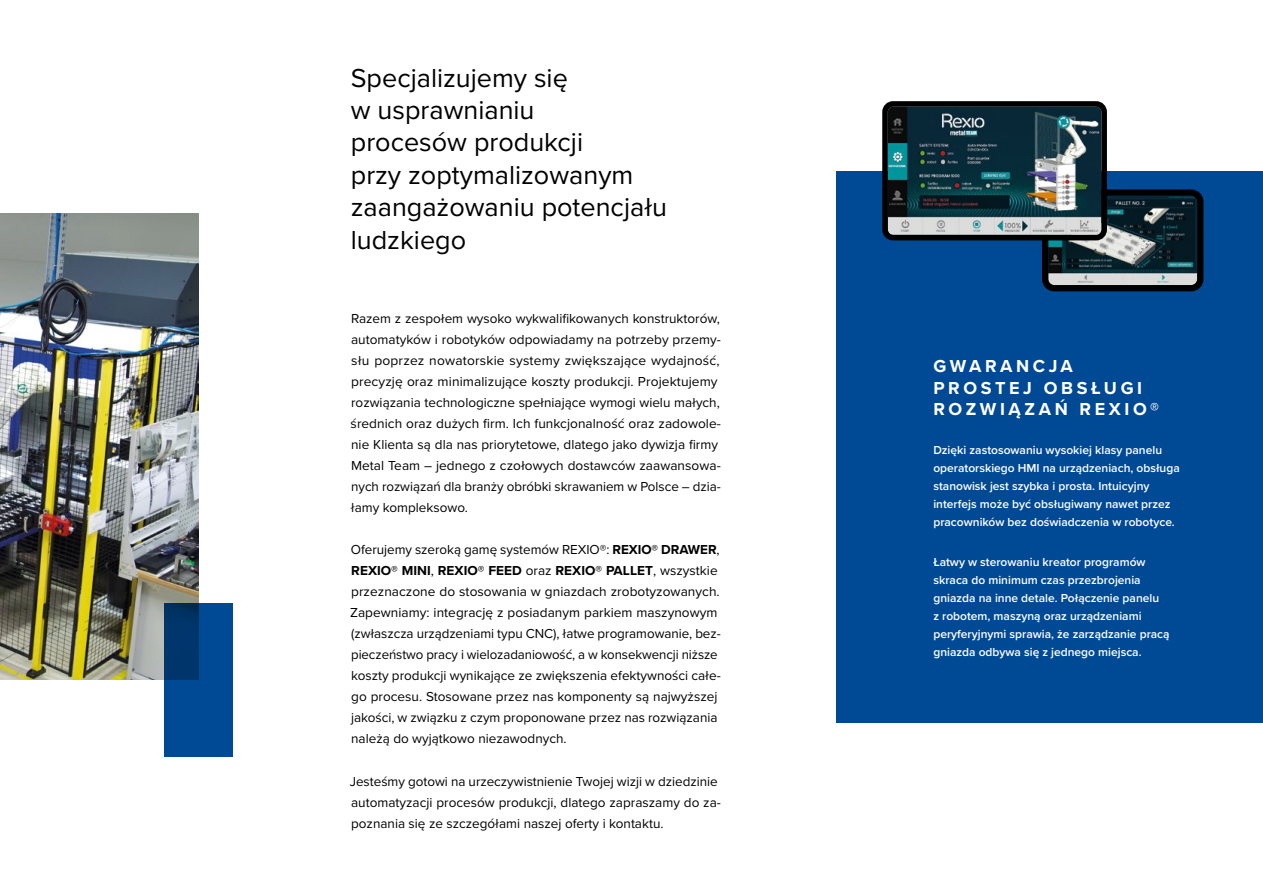
<style>
.page{position:relative;width:1263px;height:893px;background:#fff}
.page>*{position:absolute;margin:0;border:0;box-sizing:border-box;transform-origin:0 0}
.t1{font:27px/32.4px "Proxima Nova";color:#000}
.t2{font:700 18px/21.6px "Proxima Nova";letter-spacing:.2em;color:#fff}
.t3{font:13.5px/21px "Proxima Nova";color:#000}
.t4{font:600 12px/18px "Proxima Nova";color:#fff}
.s1{font-weight:700}
</style>
<div class="page">
<img style="left:0;top:214px;width:198px;height:466px">
<div style="left:836px;top:171px;width:427px;height:551px;background:#004994"></div>
<img style="left:1049px;top:196px;width:147px;height:88px">
<div style="left:1042px;top:189px;width:161px;height:102px;border:6px solid #000;border-radius:9px"></div>
<img style="left:889px;top:108px;width:211px;height:125px">
<div style="left:882px;top:101px;width:225px;height:139px;border:6px solid #000;border-radius:8px"></div>
<svg style="left:164px;top:603px;width:68px;height:153px;fill:#004994"></svg>
<h1 class="t1" style="left:351px;top:60px;width:318px">Specjalizujemy się<br>w usprawnianiu<br>procesów produkcji<br>przy zoptymalizowanym zaangażowaniu potencjału ludzkiego</h1>
<p class="t3" style="left:351px;top:307px;width:372px">Razem z zespołem wysoko wykwalifikowanych konstruktorów, automatyków i robotyków odpowiadamy na potrzeby przemy&shy;słu poprzez nowatorskie systemy zwiększające wydajność, precyzję oraz minimalizujące koszty produkcji. Projektujemy rozwiązania technologiczne spełniające wymogi wielu małych, średnich oraz dużych firm. Ich funkcjonalność oraz zadowole&shy;nie Klienta są dla nas priorytetowe, dlatego jako dywizja firmy Metal Team – jednego z czołowych dostawców zaawansowa&shy;nych rozwiązań dla branży obróbki skrawaniem w Polsce – dzia&shy;łamy kompleksowo.</p>
<p class="t3" style="left:350px;top:539px;width:372px">Oferujemy szeroką gamę systemów REXIO®: <span class="s1">REXIO® DRAWER</span>, <span class="s1">REXIO® MINI</span>, <span class="s1">REXIO® FEED</span> oraz <span class="s1">REXIO® PALLET</span>, wszystkie przeznaczone do stosowania w gniazdach zrobotyzowanych.<br>Zapewniamy: integrację z posiadanym parkiem maszynowym (zwłaszcza urządzeniami typu CNC), łatwe programowanie, bez&shy;pieczeństwo pracy i wielozadaniowość, a w konsekwencji niższe koszty produkcji wynikające ze zwiększenia efektywności całe&shy;go procesu. Stosowane przez nas komponenty są najwyższej jakości, w związku z czym proponowane przez nas rozwiązania należą do wyjątkowo niezawodnych.</p>
<p class="t3" style="left:350px;top:770px;width:373px">Jesteśmy gotowi na urzeczywistnienie Twojej wizji w dziedzinie automatyzacji procesów produkcji, dlatego zapraszamy do za&shy;poznania się ze szczegółami naszej oferty i kontaktu.</p>
<h2 class="t2" style="left:933px;top:355px;width:227px">GWARANCJA<br>PROSTEJ OBSŁUGI<br>ROZWIĄZAŃ REXIO®</h2>
<p class="t4" style="left:933px;top:441px;width:248px">Dzięki zastosowaniu wysokiej klasy panelu operatorskiego HMI na urządzeniach, obsługa stanowisk jest szybka i prosta. Intuicyjny interfejs może być obsługiwany nawet przez pracowników bez doświadczenia w robotyce.</p>
<p class="t4" style="left:933px;top:552px;width:238px">Łatwy w sterowaniu kreator programów skraca do minimum czas przezbrojenia gniazda na inne detale. Połączenie panelu<br>z robotem, maszyną oraz urządzeniami peryferyjnymi sprawia, że zarządzanie pracą gniazda odbywa się z jednego miejsca.</p>
</div>
